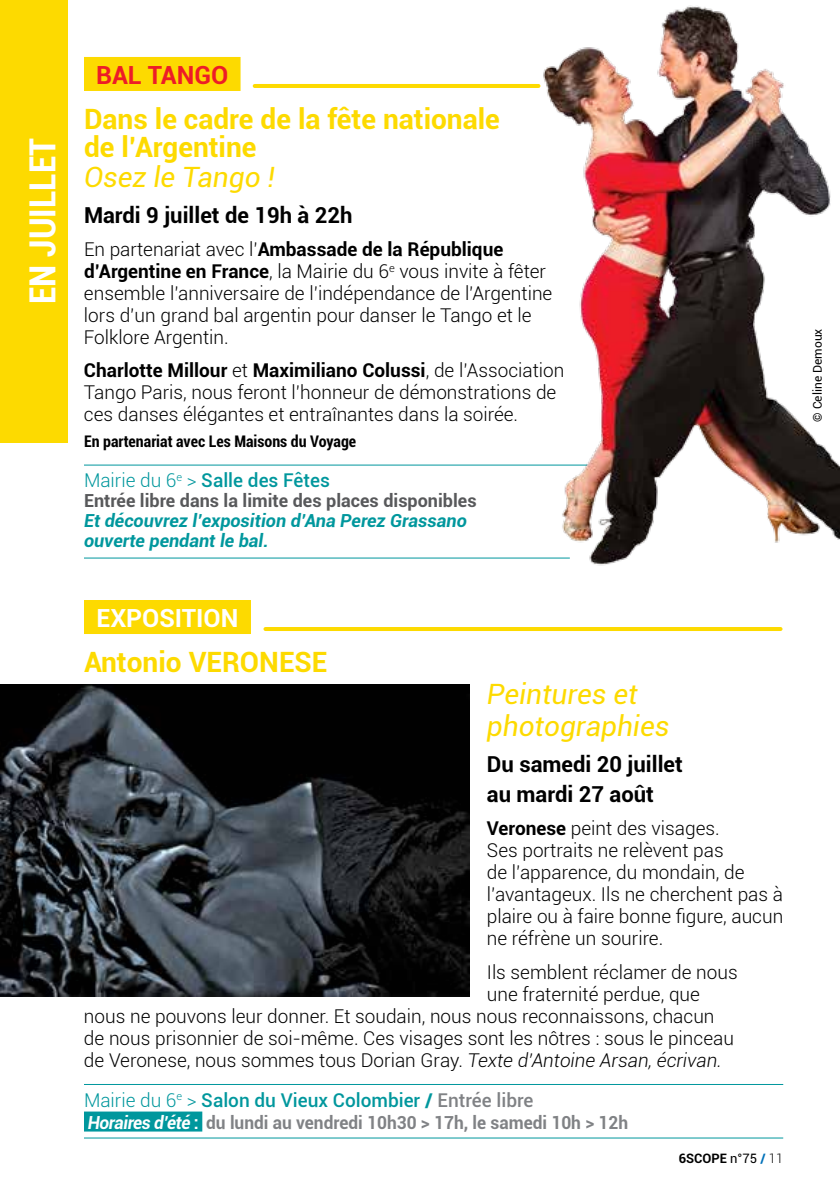
<style>
.page{position:relative;width:840px;height:1191px;background:#fff}
.page>*{position:absolute;margin:0;border:0;box-sizing:border-box;transform-origin:0 0}
.t1{font:700 condensed 36px "Roboto";color:#fff}
.t2{font:700 28px/28px "Roboto";color:#fdda00}
.t3{font:italic 28px/32px "Roboto";color:#fdda00}
.t4{font:700 25px "Roboto";color:#fff}
.t5{font:700 25px "Roboto";color:#ed1c27}
.t6{font:700 22px/30px "Roboto";color:#000}
.t7{font:300 19px/22px "Roboto";color:#000}
.t8{font:500 19px "Roboto";color:#00979d}
.t9{font:italic 700 18px/20px "Roboto";color:#00979d}
.t10{font:700 18px "Roboto";color:#808285;scale:.96 1}
.t11{font:700 18px "Roboto";color:#58595b}
.t12{font:700 condensed 16px "Roboto";color:#000}
.t13{font:700 13px "Roboto";color:#000}
.t14{font:12px "Roboto";color:#000}
.s1{font-weight:700}
.s2{font-weight:300}
.s3{font-style:italic}
.s4{color:#808285}
.s5{font-style:italic;color:#fff}
.s6{color:#fff}
.s7{font-weight:400}
.s8{color:#0071b9}
</style>
<div class="page">
<div style="left:0;top:0;width:67px;height:442px;background:#fdda00"></div>
<div style="left:84px;top:57px;width:156px;height:34px;background:#fdda00"></div>
<hr style="left:254px;top:84px;width:284px;height:4px;background:#fdda00">
<hr style="left:84px;top:464px;width:528px;height:1px;background:#00979d">
<hr style="left:84px;top:557px;width:485px;height:1px;background:#00979d">
<img style="left:541px;top:5px;width:298px;height:561px">
<div style="left:84px;top:600px;width:167px;height:34px;background:#fdda00"></div>
<div style="left:84px;top:1111px;width:118px;height:20px;background:#00979d"></div>
<hr style="left:265px;top:627px;width:515px;height:4px;background:#fdda00">
<hr style="left:84px;top:1084px;width:698px;height:1px;background:#00979d">
<hr style="left:84px;top:1137px;width:698px;height:1px;background:#00979d">
<img style="left:0;top:684px;width:469px;height:312px">
<h1 class="t1" style="left:17px;top:304px;width:168px;rotate:-90deg">en juillet</h1>
<h3 class="t5" style="left:96px;top:57px;width:16px">bal</h3>
<h3 class="t5" style="left:148px;top:57px;width:64px">tango</h3>
<h2 class="t2" style="left:84px;top:104px;width:417px">Dans le cadre de la fête nationale de l’Argentine</h2>
<h2 class="t3" style="left:84px;top:160px;width:192px">Osez le Tango !</h2>
<p class="t6" style="left:84px;top:199px;width:270px">Mardi 9 juillet de 19h à 22h</p>
<p class="t7" style="left:84px;top:238px;width:469px">En partenariat avec l’<span class="s1">Ambassade de la République d’Argentine en France</span>, la Mairie du 6<sup>e</sup> vous invite à fêter ensemble l’anniversaire de l’indépendance de l’Argentine lors d’un grand bal argentin pour danser le Tango et le Folklore Argentin.</p>
<p class="t7" style="left:84px;top:359px;width:481px"><span class="s1">Charlotte Millour</span> et <span class="s1">Maximiliano Colussi</span>, de l’Association<br>Tango Paris, nous feront l’honneur de démonstrations de ces danses élégantes et entraînantes dans la soirée.</p>
<p class="t12" style="left:84px;top:430px;width:274px">En partenariat avec Les Maisons du Voyage</p>
<p class="t8" style="left:84px;top:467px;width:247px"><span class="s2">Mairie du 6</span><sup>e</sup> <span class="s2">&gt;</span> Salle des Fêtes</p>
<p class="t11" style="left:84px;top:488px;width:394px">Entrée libre dans la limite des places disponibles</p>
<p class="t9" style="left:84px;top:510px;width:384px">Et découvrez l’exposition d’Ana Perez Grassano ouverte pendant le bal.</p>
<h3 class="t4" style="left:96px;top:600px;width:47px">expos</h3>
<h3 class="t4" style="left:175px;top:600px;width:65px">ition</h3>
<h2 class="t2" style="left:84px;top:647px;width:212px">Antonio Veronese</h2>
<h2 class="t3" style="left:486px;top:677px;width:184px">Peintures et photographies</h2>
<p class="t6" style="left:486px;top:748px;width:197px">Du samedi 20 juillet au mardi 27 août</p>
<p class="t7" style="left:486px;top:816px;width:298px"><span class="s1">Veronese</span> peint des visages.<br>Ses portraits ne relèvent pas<br>de l’apparence, du mondain, de l’avantageux. Ils ne cherchent pas à plaire ou à faire bonne figure, aucun ne réfrène un sourire.</p>
<p class="t7" style="left:486px;top:960px;width:252px">Ils semblent réclamer de nous</p>
<p class="t7" style="left:486px;top:982px;width:214px">une fraternité perdue, que</p>
<p class="t7" style="left:84px;top:1004px;width:631px">nous ne pouvons leur donner. Et soudain, nous nous reconnaissons, chacun</p>
<p class="t7" style="left:84px;top:1026px;width:651px">de nous prisonnier de soi-même. Ces visages sont les nôtres : sous le pinceau</p>
<p class="t7" style="left:84px;top:1048px;width:639px">de Veronese, nous sommes tous Dorian Gray. <span class="s3">Texte d’Antoine Arsan, écrivan.</span></p>
<p class="t8" style="left:84px;top:1086px;width:451px"><span class="s2">Mairie du 6</span><sup>e</sup> <span class="s2">&gt;</span> Salon du Vieux Colombier <span class="s1">/</span> <span class="s4">Entrée libre</span></p>
<p class="t10" style="left:88px;top:1109px;width:564px"><span class="s5">Horaires d’été</span> <span class="s6">:</span> du lundi au vendredi 10h30 &gt; 17h, le samedi 10h &gt; 12h</p>
<p class="t13" style="left:678px;top:1148px;width:106px">6SCOPE <span class="s7">n°75</span> <span class="s8">/</span> <span class="s2">11</span></p>
<p class="t14" style="left:808px;top:421px;width:94px;rotate:-90deg">© Celine Demoux</p>
</div>
